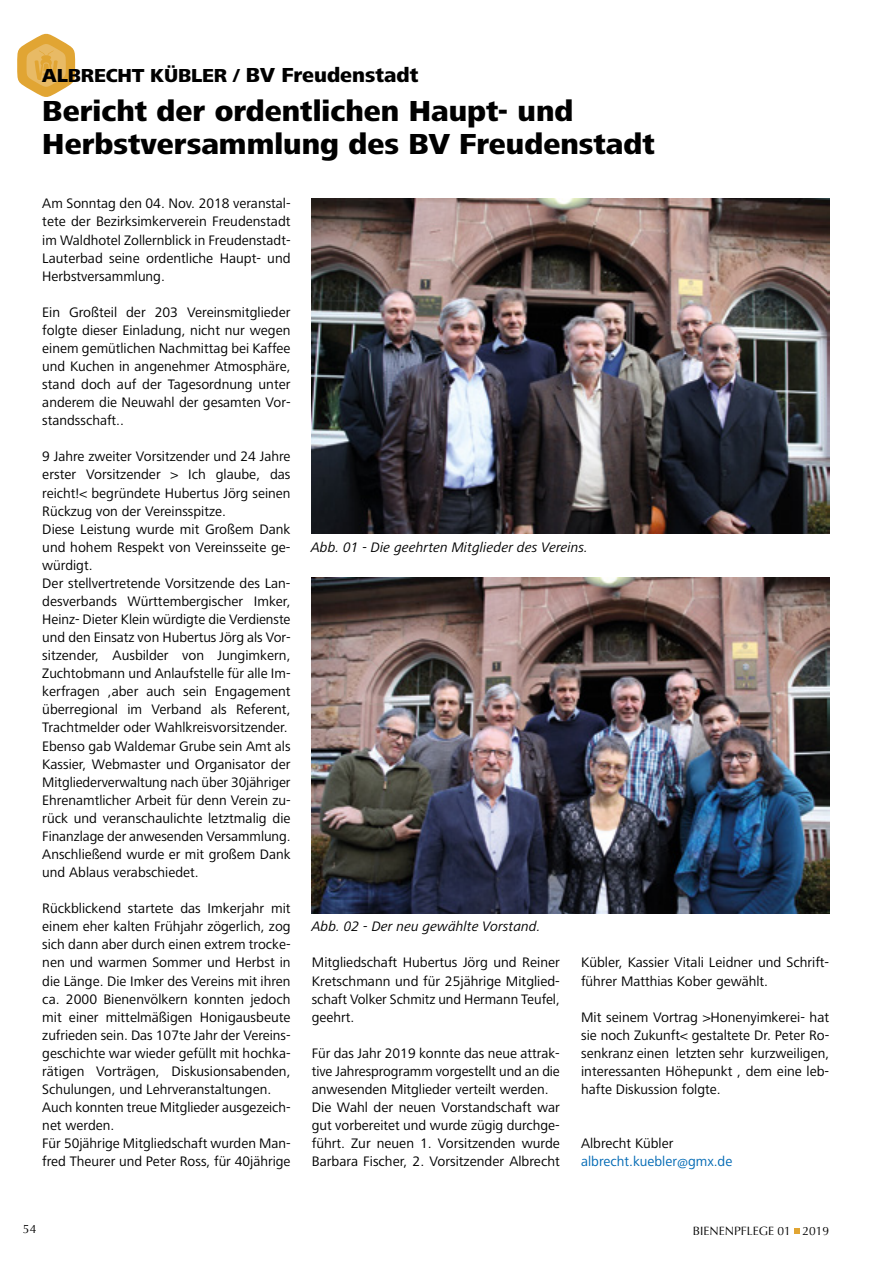
<style>
.page{position:relative;width:893px;height:1263px;background:#fff}
.page>*{position:absolute;margin:0;border:0;box-sizing:border-box;transform-origin:0 0}
.t1{font:800 30px/33px "Frutiger Next LT";color:#000}
.t2{font:800 19.5px "Frutiger Next LT";letter-spacing:-.01em;color:#000}
.t3{font:14.25px/18px "Frutiger Next LT";color:#000;text-align:justify}
.t4{font:italic 14.25px "Frutiger Next LT";color:#000}
.t5{font:14.25px "Frutiger Next LT";color:#0069b4}
.t6{font:12px "Optima";color:#000}
.s1{font-size:21px}
</style>
<div class="page">
<svg style="left:794px;top:1229px;width:5px;height:5px"></svg>
<svg style="left:17px;top:33px;width:59px;height:64px"></svg>
<img style="left:311px;top:198px;width:519px;height:336px">
<img style="left:311px;top:577px;width:519px;height:336px">
<h2 class="t2" style="left:42px;top:64px;width:378px">ALBRECHT KÜBLER / <span class="s1">BV Freudenstadt</span></h2>
<h1 class="t1" style="left:42px;top:95px;width:614px">Bericht der ordentlichen Haupt- und<br>Herbstversammlung des BV Freudenstadt</h1>
<p class="t3" style="left:42px;top:195px;width:250px">Am Sonntag den 04. Nov. 2018 veranstal&shy;tete der Bezirksimkerverein Freudenstadt im Waldhotel Zollernblick in Freudenstadt-Lauterbad seine ordentliche Haupt- und Herbstversammlung.</p>
<p class="t3" style="left:42px;top:303px;width:250px">Ein Großteil der 203 Vereinsmitglieder folgte dieser Einladung, nicht nur wegen einem gemütlichen Nachmittag bei Kaffee und Kuchen in angenehmer Atmosphäre, stand doch auf der Tagesordnung unter anderem die Neuwahl der gesamten Vor&shy;standsschaft..</p>
<p class="t3" style="left:42px;top:448px;width:250px;text-align:left">9 Jahre zweiter Vorsitzender und 24 Jahre erster Vorsitzender &gt; Ich glaube, das reicht!&lt; begründete Hubertus Jörg seinen Rückzug von der Vereinsspitze.<br>Diese Leistung wurde mit Großem Dank und hohem Respekt von Vereinsseite ge&shy;würdigt.<br>Der stellvertretende Vorsitzende des Lan&shy;desverbands Württembergischer Imker, Heinz- Dieter Klein würdigte die Verdienste und den Einsatz von Hubertus Jörg als Vor&shy;sitzender, Ausbilder von Jungimkern, Zuchtobmann und Anlaufstelle für alle Im&shy;kerfragen ,aber auch sein Engagement überregional im Verband als Referent, Trachtmelder oder Wahlkreisvorsitzender.<br>Ebenso gab Waldemar Grube sein Amt als Kassier, Webmaster und Organisator der Mitgliederverwaltung nach über 30jähriger Ehrenamtlicher Arbeit für denn Verein zu&shy;rück und veranschaulichte letztmalig die Finanzlage der anwesenden Versammlung.<br>Anschließend wurde er mit großem Dank und Ablaus verabschiedet.</p>
<p class="t3" style="left:42px;top:899px;width:250px;text-align:left">Rückblickend startete das Imkerjahr mit einem eher kalten Frühjahr zögerlich, zog sich dann aber durch einen extrem trocke&shy;nen und warmen Sommer und Herbst in die Länge. Die Imker des Vereins mit ihren ca. 2000 Bienenvölkern konnten jedoch mit einer mittelmäßigen Honigausbeute zufrieden sein. Das 107te Jahr der Vereins&shy;geschichte war wieder gefüllt mit hochka&shy;rätigen Vorträgen, Diskusionsabenden, Schulungen, und Lehrveranstaltungen.<br>Auch konnten treue Mitglieder ausgezeich&shy;net werden.<br>Für 50jährige Mitgliedschaft wurden Man&shy;fred Theurer und Peter Ross, für 40jährige</p>
<p class="t4" style="left:311px;top:539px;width:278px">Abb. 01 - Die geehrten Mitglieder des Vereins.</p>
<p class="t4" style="left:312px;top:919px;width:230px">Abb. 02 - Der neu gewählte Vorstand.</p>
<p class="t3" style="left:312px;top:954px;width:250px">Mitgliedschaft Hubertus Jörg und Reiner Kretschmann und für 25jährige Mitglied&shy;schaft Volker Schmitz und Hermann Teufel, geehrt.</p>
<p class="t3" style="left:312px;top:1044px;width:250px;text-align:left">Für das Jahr 2019 konnte das neue attrak&shy;tive Jahresprogramm vorgestellt und an die anwesenden Mitglieder verteilt werden.<br>Die Wahl der neuen Vorstandschaft war gut vorbereitet und wurde zügig durchge&shy;führt. Zur neuen 1. Vorsitzenden wurde Barbara Fischer, 2. Vorsitzender Albrecht</p>
<p class="t3" style="left:581px;top:954px;width:250px">Kübler, Kassier Vitali Leidner und Schrift&shy;führer Matthias Kober gewählt.</p>
<p class="t3" style="left:581px;top:1008px;width:250px">Mit seinem Vortrag &gt;Honenyimkerei- hat sie noch Zukunft&lt; gestaltete Dr. Peter Ro&shy;senkranz einen letzten sehr kurzweiligen, interessanten Höhepunkt , dem eine leb&shy;hafte Diskussion folgte.</p>
<p class="t3" style="left:581px;top:1134px;width:94px">Albrecht Kübler</p>
<p class="t5" style="left:581px;top:1153px;width:153px">albrecht.kuebler@gmx.de</p>
<p class="t6" style="left:23px;top:1222px;width:15px">54</p>
<p class="t6" style="left:693px;top:1224px;width:138px">BIENENPFLEGE 01 2019</p>
</div>
